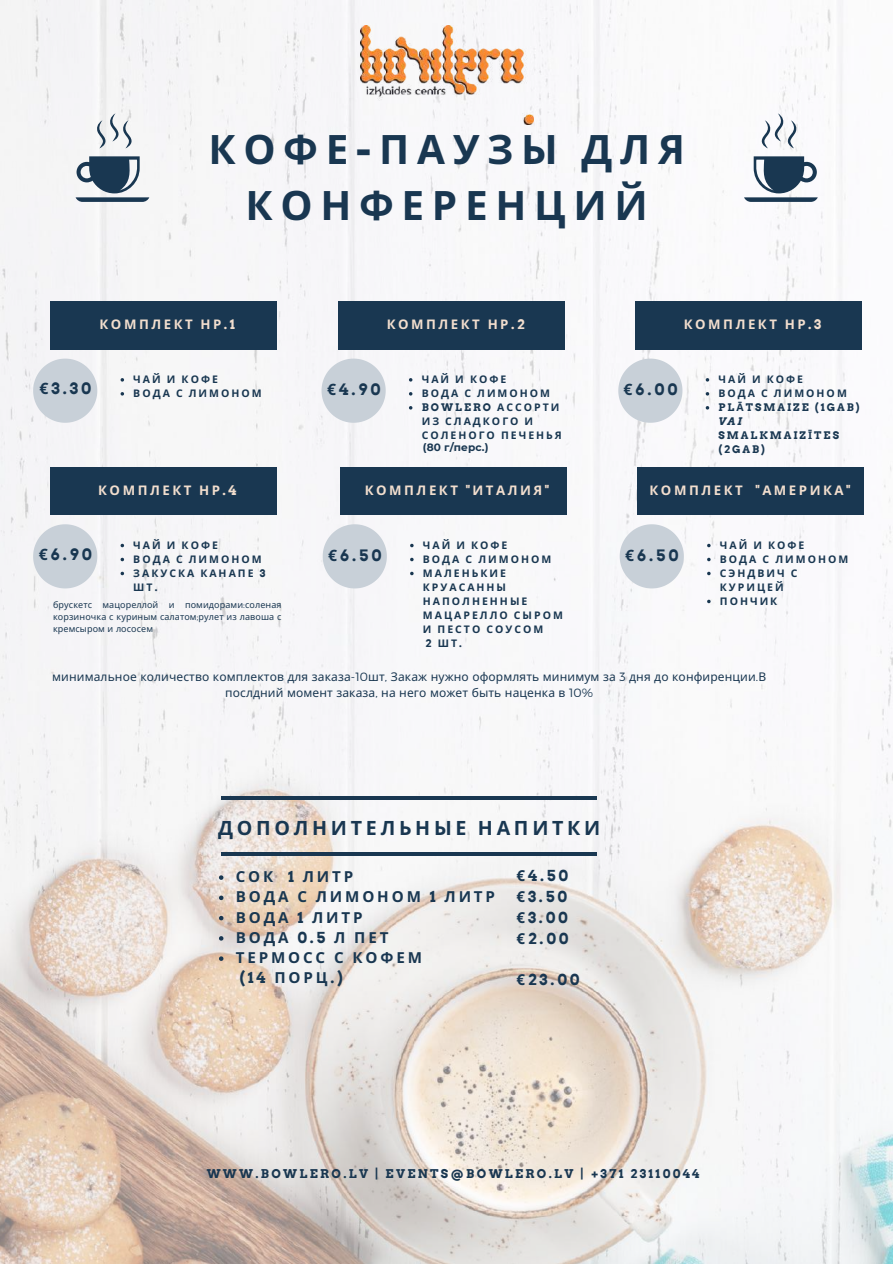
<style>
.page{position:relative;width:893px;height:1264px;background:#fff}
.page>*{position:absolute;margin:0;border:0;box-sizing:border-box;transform-origin:0 0}
.t1{font:700 40.5px/56.2px "Noto Sans";letter-spacing:.19em;color:#193751;text-align:center}
.t2{font:700 19.65px "Noto Sans";letter-spacing:.19em;color:#193751}
.t3{font:700 15.75px "Arvo";letter-spacing:.19em;color:#193751}
.t4{font:700 15.15px/20.2px "Noto Sans";letter-spacing:.19em;color:#193751}
.t5{font:700 15.15px/20.9px "Arvo";letter-spacing:.19em;color:#193751;text-align:justify}
.t6{font:700 13.2px "Noto Sans";letter-spacing:.19em;color:#f2dece}
.t7{font:700 12.15px "Arvo";letter-spacing:.19em;color:#193751}
.t8{font:12px/16.4px "Noto Sans";letter-spacing:.01em;color:#193751;text-align:center}
.t9{font:700 10.5px/14px "Noto Sans";letter-spacing:.19em;color:#193751}
.t10{font:700 10.5px/14px "Arvo";letter-spacing:.19em;color:#193751}
.t11{font:700 10.5px "Montserrat";letter-spacing:.01em;color:#193751}
.t12{font:9px/12px "Noto Sans";letter-spacing:.01em;color:#193751;text-align:justify}
.s1{font-family:"Arvo"}
.s2{font-family:"Noto Sans"}
.s3{font-style:italic}
.s4{font-family:"Montserrat";font-weight:300}
</style>
<div class="page">
<img style="left:0;top:0;width:892px;height:1263px">
<img style="left:360px;top:25px;width:173px;height:99px">
<svg style="left:744px;top:113px;width:73px;height:89px"></svg>
<svg style="left:76px;top:113px;width:73px;height:89px"></svg>
<div style="left:50px;top:302px;width:227px;height:47px;background:#193751"></div>
<svg style="left:120px;top:378px;width:4px;height:3px"></svg>
<svg style="left:120px;top:392px;width:4px;height:3px"></svg>
<svg style="left:33px;top:358px;width:64px;height:65px"></svg>
<div style="left:338px;top:302px;width:227px;height:47px;background:#193751"></div>
<svg style="left:321px;top:358px;width:64px;height:65px"></svg>
<div style="left:635px;top:302px;width:227px;height:47px;background:#193751"></div>
<svg style="left:705px;top:378px;width:4px;height:3px"></svg>
<svg style="left:705px;top:392px;width:4px;height:3px"></svg>
<svg style="left:705px;top:406px;width:4px;height:3px"></svg>
<svg style="left:618px;top:358px;width:64px;height:65px"></svg>
<div style="left:50px;top:467px;width:227px;height:48px;background:#193751"></div>
<svg style="left:120px;top:544px;width:4px;height:3px"></svg>
<svg style="left:120px;top:557px;width:4px;height:4px"></svg>
<svg style="left:120px;top:571px;width:4px;height:4px"></svg>
<svg style="left:33px;top:524px;width:64px;height:64px"></svg>
<div style="left:340px;top:467px;width:226px;height:48px;background:#193751"></div>
<svg style="left:322px;top:524px;width:65px;height:64px"></svg>
<svg style="left:410px;top:557px;width:3px;height:4px"></svg>
<svg style="left:410px;top:571px;width:3px;height:4px"></svg>
<div style="left:636px;top:467px;width:227px;height:48px;background:#193751"></div>
<svg style="left:707px;top:557px;width:3px;height:4px"></svg>
<svg style="left:707px;top:571px;width:3px;height:4px"></svg>
<svg style="left:707px;top:599px;width:3px;height:4px"></svg>
<svg style="left:619px;top:524px;width:64px;height:64px"></svg>
<hr style="left:221px;top:796px;width:376px;height:3px;background:#193751">
<svg style="left:219px;top:875px;width:4px;height:4px"></svg>
<svg style="left:219px;top:895px;width:4px;height:5px"></svg>
<svg style="left:219px;top:915px;width:4px;height:5px"></svg>
<svg style="left:219px;top:936px;width:4px;height:4px"></svg>
<svg style="left:219px;top:956px;width:4px;height:4px"></svg>
<hr style="left:221px;top:852px;width:376px;height:3px;background:#193751">
<h1 class="t1" style="left:208px;top:120px;width:478px">КОФЕ<span class="s1">-</span>ПАУЗЫ ДЛЯ<br>КОНФЕРЕНЦИЙ</h1>
<p class="t6" style="left:100px;top:315px;width:137px">КОМПЛЕКТ НР<span class="s1">.1</span></p>
<p class="t6" style="left:387px;top:315px;width:139px">КОМПЛЕКТ НР<span class="s1">.2</span></p>
<p class="t6" style="left:683px;top:315px;width:139px">КОМПЛЕКТ НР<span class="s1">.3</span></p>
<p class="t9" style="left:133px;top:372px;width:86px">ЧАЙ И КОФЕ</p>
<h3 class="t3" style="left:39px;top:379px;width:53px"><span class="s2">€</span>3.30</h3>
<p class="t9" style="left:133px;top:386px;width:130px">ВОДА С ЛИМОНОМ</p>
<h3 class="t3" style="left:327px;top:380px;width:55px"><span class="s2">€</span>4.90</h3>
<p class="t9" style="left:421px;top:372px;width:130px">ЧАЙ И КОФЕ<br>ВОДА С ЛИМОНОМ</p>
<p class="t10" style="left:421px;top:400px;width:139px">BOWLERO <span class="s2">АССОРТИ</span></p>
<p class="t9" style="left:421px;top:414px;width:142px">ИЗ СЛАДКОГО И<br>СОЛЕНОГО ПЕЧЕНЬЯ</p>
<p class="t11" style="left:423px;top:441px;width:67px">(80 г/перс.)</p>
<h3 class="t3" style="left:623px;top:380px;width:55px"><span class="s2">€</span>6.00</h3>
<p class="t9" style="left:718px;top:372px;width:130px">ЧАЙ И КОФЕ<br>ВОДА С ЛИМОНОМ</p>
<p class="t10" style="left:718px;top:400px;width:143px">PL<span class="s2">Ā</span>TSMAIZE (1GAB)<br><span class="s3">VAI<br></span>SMALKMAIZ<span class="s2">Ī</span>TES (2GAB)</p>
<p class="t6" style="left:98px;top:481px;width:140px">КОМПЛЕКТ НР<span class="s1">.4</span></p>
<p class="t6" style="left:365px;top:481px;width:186px">КОМПЛЕКТ <span class="s1">"</span>ИТАЛИЯ<span class="s1">"</span></p>
<p class="t6" style="left:649px;top:481px;width:202px">КОМПЛЕКТ <span class="s1">"</span>АМЕРИКА<span class="s1">"</span></p>
<p class="t9" style="left:133px;top:538px;width:133px">ЧАЙ И КОФЕ<br>ВОДА С ЛИМОНОМ<br>ЗАКУСКА КАНАПЕ <span class="s1">3<br></span>ШТ<span class="s1">.</span></p>
<h3 class="t3" style="left:328px;top:545px;width:55px"><span class="s2">€</span>6.50</h3>
<p class="t9" style="left:423px;top:538px;width:141px">ЧАЙ И КОФЕ<br>ВОДА С ЛИМОНОМ<br>МАЛЕНЬКИЕ<br>КРУАСАННЫ<br>НАПОЛНЕННЫЕ<br>МАЦАРЕЛЛО СЫРОМ<br>И ПЕСТО СОУСОМ</p>
<p class="t10" style="left:425px;top:636px;width:38px">2 <span class="s2">ШТ</span>.</p>
<p class="t9" style="left:719px;top:538px;width:130px">ЧАЙ И КОФЕ<br>ВОДА С ЛИМОНОМ<br>СЭНДВИЧ С<br>КУРИЦЕЙ<br>ПОНЧИК</p>
<h3 class="t3" style="left:39px;top:545px;width:54px"><span class="s2">€</span>6.90</h3>
<h3 class="t3" style="left:625px;top:545px;width:55px"><span class="s2">€</span>6.50</h3>
<p class="t12" style="left:53px;top:598px;width:230px">брускетс мацореллой и помидорами<span class="s4">:</span>соленая корзиночка с куриным салатом<span class="s4">;</span>рулет из лавоша с кремсыром и лососем</p>
<p class="t8" style="left:52px;top:668px;width:715px">минимальное количество комплектов для заказа<span class="s4">-10</span>шт<span class="s4">,</span> Закаж нужно оформлять минимум за <span class="s4">3</span> дня до конфиренции<span class="s4">.</span>В послдний момент заказа<span class="s4">,</span> на него может быть наценка в <span class="s4">10%</span></p>
<h2 class="t2" style="left:218px;top:813px;width:384px">ДОПОЛНИТЕЛЬНЫЕ НАПИТКИ</h2>
<h3 class="t5" style="left:516px;top:865px;width:53px"><span class="s2">€</span>4.50 <span class="s2">€</span>3.50 <span class="s2">€</span>3.00 <span class="s2">€</span>2.00</h3>
<h3 class="t5" style="left:516px;top:969px;width:64px"><span class="s2">€</span>23.00</h3>
<h3 class="t4" style="left:236px;top:866px;width:261px">СОК <span class="s1">1</span> ЛИТР<br>ВОДА С ЛИМОНОМ <span class="s1">1</span> ЛИТР<br>ВОДА <span class="s1">1</span> ЛИТР<br>ВОДА <span class="s1">0.5</span> Л ПЕТ<br>ТЕРМОСС С КОФЕМ</h3>
<h3 class="t5" style="left:239px;top:967px;width:105px">(14 <span class="s2">ПОРЦ</span>.)</h3>
<p class="t7" style="left:207px;top:1166px;width:494px">WWW.BOWLERO.LV | EVENTS@BOWLERO.LV | +371 23110044</p>
</div>
